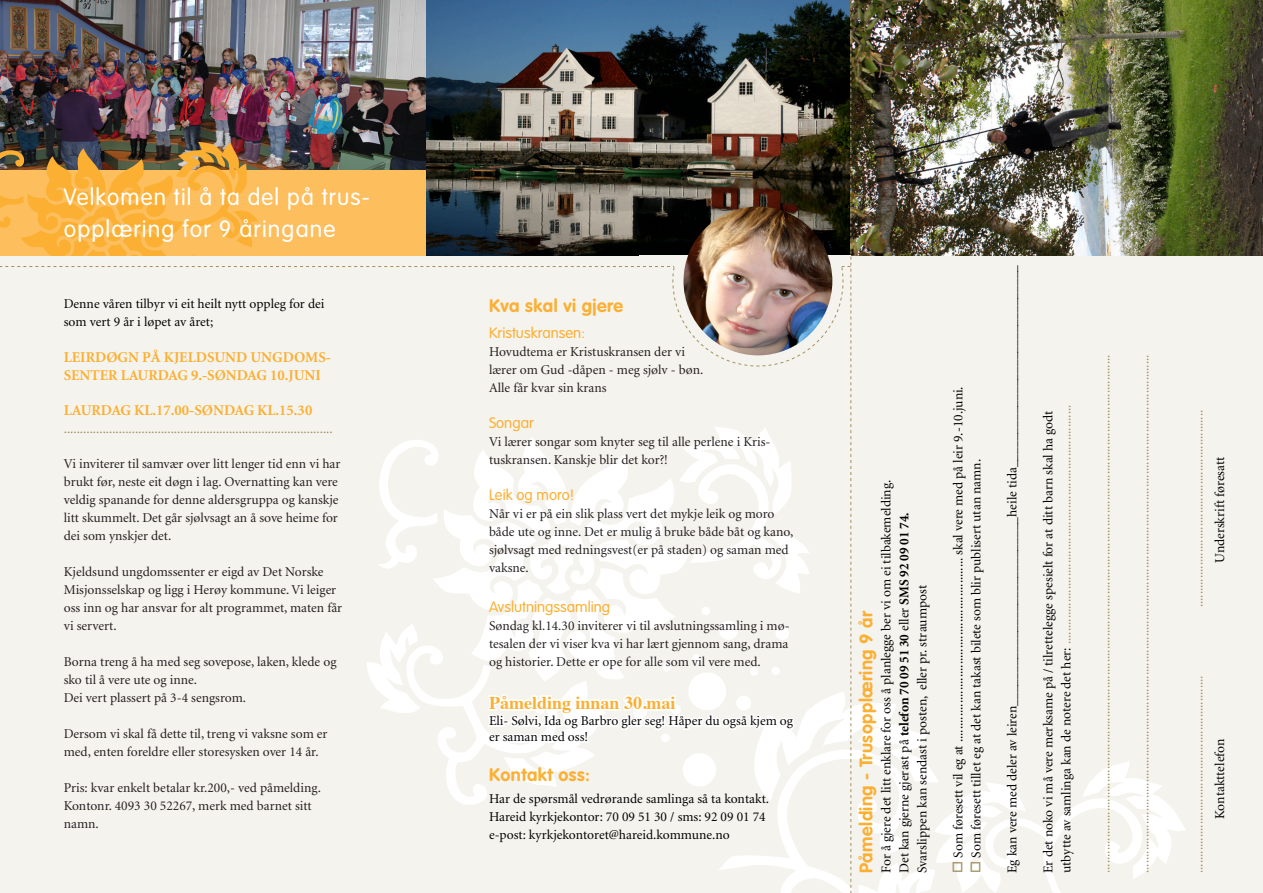
<style>
.page{position:relative;width:1263px;height:893px;background:#f5f3ee}
.page>*{position:absolute;margin:0;border:0;box-sizing:border-box;transform-origin:0 0}
.t1{font:300 23.25px "VAG Rounded";letter-spacing:.05em;color:#fff}
.Brødtekt{font:700 18px "VAG Rounded";letter-spacing:.025em;color:#fbb034}
.Headin_-_rød{font:700 18px "VAG Rounded";letter-spacing:.025em;color:#fbb034}
.t2{font:700 18px "Times";color:#fbb034}
.t3{font:700 15px/18px "Minion";color:#fbb034}
.Brødtekt-2{font:300 15px "VAG Rounded";color:#fbb034}
.t4{font:13.5px/18px "Minion";color:#231f20}
.Brødtekt-3{font:13.5px/18px "Minion";color:#000}
.Brødtekt-4{font:13.5px "Minion";color:#a29161}
.Brødtekt-5{font:700 13.5px "Minion";color:#000}
.s1{font-weight:400}
.s2{color:#a29161}
.s3{color:#000}
</style>
<div class="page">
<img style="left:1186px;top:0;width:77px;height:255px">
<img style="left:0;top:0;width:1186px;height:893px">
<p class="t1" style="left:64px;top:184px;width:307px">Velkomen til å ta del på trus-</p>
<p class="t1" style="left:64px;top:215px;width:273px">opplæring for 9 åringane</p>
<p class="Brødtekt-3" style="left:64px;top:295px;width:262px">Denne våren tilbyr vi eit heilt nytt oppleg for dei som vert 9 år i løpet av året;</p>
<p class="t3" style="left:64px;top:348px;width:269px">LEIRDØGN PÅ KJELDSUND UNGDOMS-<br>SENTER LAURDAG 9.-SØNDAG 10.JUNI</p>
<p class="t3" style="left:64px;top:401px;width:250px">LAURDAG KL.17.00-SØNDAG KL.15.30</p>
<p class="Brødtekt-4" style="left:64px;top:422px;width:270px">...................................................................................</p>
<p class="t4" style="left:64px;top:455px;width:278px">Vi inviterer til samvær over litt lenger tid enn vi har brukt før, neste eit døgn i lag. Overnatting kan vere veldig spanande for denne aldersgruppa og kanskje litt skummelt. Det går sjølvsagt an å sove heime for dei som ynskjer det.</p>
<p class="t4" style="left:64px;top:563px;width:280px">Kjeldsund ungdomssenter er eigd av Det Norske Misjonsselskap og ligg i Herøy kommune. Vi leiger oss inn og har ansvar for alt programmet, maten får vi servert.</p>
<p class="t4" style="left:64px;top:653px;width:274px">Borna treng å ha med seg sovepose, laken, klede og sko til å vere ute og inne.</p>
<p class="t4" style="left:64px;top:689px;width:184px">Dei vert plassert på 3-4 sengsrom.</p>
<p class="t4" style="left:64px;top:725px;width:265px">Dersom vi skal få dette til, treng vi vaksne som er med, enten foreldre eller storesysken over 14 år.</p>
<p class="t4" style="left:64px;top:779px;width:259px">Pris: kvar enkelt betalar kr.200,- ved påmelding.<br>Kontonr. 4093 30 52267, merk med barnet sitt namn.</p>
<p class="Headin_-_rød" style="left:489px;top:295px;width:135px">Kva skal vi gjere</p>
<p class="Brødtekt-2" style="left:489px;top:324px;width:98px">Kristuskransen:</p>
<p class="t4" style="left:489px;top:343px;width:216px">Hovudtema er Kristuskransen der vi lærer om Gud -dåpen - meg sjølv - bøn.<br>Alle får kvar sin krans</p>
<p class="Brødtekt-2" style="left:489px;top:414px;width:46px">Songar</p>
<p class="t4" style="left:489px;top:433px;width:283px">Vi lærer songar som knyter seg til alle perlene i Kris&shy;tuskransen. Kanskje blir det kor?!</p>
<p class="Brødtekt-2" style="left:489px;top:486px;width:87px">Leik og moro!</p>
<p class="t4" style="left:489px;top:505px;width:306px">Når vi er på ein slik plass vert det mykje leik og moro både ute og inne. Det er mulig å bruke både båt og kano, sjølvsagt med redningsvest(er på staden) og saman med vaksne.</p>
<p class="Brødtekt-2" style="left:489px;top:598px;width:123px">Avslutningssamling</p>
<p class="t4" style="left:489px;top:617px;width:302px;text-align:justify">Søndag kl.14.30 inviterer vi til avslutningssamling i mø&shy;tesalen der vi viser kva vi har lært gjennom sang, drama og historier. Dette er ope for alle som vil vere med.</p>
<p class="t2" style="left:489px;top:686px;width:188px">Påmelding innan 30.mai</p>
<p class="Brødtekt-3" style="left:489px;top:713px;width:306px;line-height:16.2px">Eli- Sølvi, Ida og Barbro gler seg! Håper du også kjem og er saman med oss!</p>
<p class="Headin_-_rød" style="left:489px;top:764px;width:102px">Kontakt oss:</p>
<p class="Brødtekt-3" style="left:489px;top:790px;width:282px">Har de spørsmål vedrørande samlinga så ta kontakt.<br>Hareid kyrkjekontor: 70 09 51 30 / sms: 92 09 01 74</p>
<p class="Brødtekt-3" style="left:489px;top:826px;width:242px">e-post: kyrkjekontoret@hareid.kommune.no</p>
<p class="Brødtekt-3" style="left:878px;top:873px;width:395px;rotate:-90deg">For å gjere det litt enklare for oss å planlegge ber vi om ei tilbakemelding.</p>
<p class="Brødtekt-5" style="left:897px;top:873px;width:362px;rotate:-90deg"><span class="s1">Det kan gjerne gjerast på</span> telefon 70 09 51 30 <span class="s1">eller</span> SMS 92 09 01 74.</p>
<p class="Brødtekt-3" style="left:914px;top:873px;width:289px;rotate:-90deg">Svarslippen kan sendast i posten, eller pr. straumpost</p>
<p class="Brødtekt" style="left:855px;top:873px;width:264px;rotate:-90deg">Påmelding - Trusopplæring 9 år</p>
<p class="Brødtekt-3" style="left:950px;top:873px;width:488px;rotate:-90deg"><span class="s2">□</span> Som føresett vil eg at ......................................................... skal vere med på leir 9.-10.juni.</p>
<p class="Brødtekt-3" style="left:968px;top:873px;width:415px;rotate:-90deg"><span class="s2">□</span> Som føresett tillet eg at det kan takast bilete som blir publisert utan namn.</p>
<p class="Brødtekt-3" style="left:1004px;top:873px;width:610px;rotate:-90deg">Eg kan vere med deler av leiren____________________________heile tida______________________________</p>
<p class="Brødtekt-3" style="left:1040px;top:873px;width:464px;rotate:-90deg">Er det noko vi må vere merksame på / tilrettelegge spesielt for at ditt barn skal ha godt</p>
<p class="Brødtekt-4" style="left:1059px;top:873px;width:470px;rotate:-90deg"><span class="s3">utbytte av samlinga kan de notere det her:</span> ..........................................................................</p>
<p class="Brødtekt-4" style="left:1098px;top:873px;width:520px;rotate:-90deg">................................................................................................................................................................</p>
<p class="Brødtekt-4" style="left:1137px;top:873px;width:520px;rotate:-90deg">................................................................................................................................................................</p>
<p class="Brødtekt-4" style="left:1191px;top:607px;width:199px;rotate:-90deg">.............................................................</p>
<p class="Brødtekt-3" style="left:1211px;top:563px;width:108px;rotate:-90deg">Underskrift føresatt</p>
<p class="Brødtekt-4" style="left:1191px;top:873px;width:199px;rotate:-90deg">.............................................................</p>
<p class="Brødtekt-3" style="left:1211px;top:819px;width:82px;rotate:-90deg">Kontakttelefon</p>
</div>
